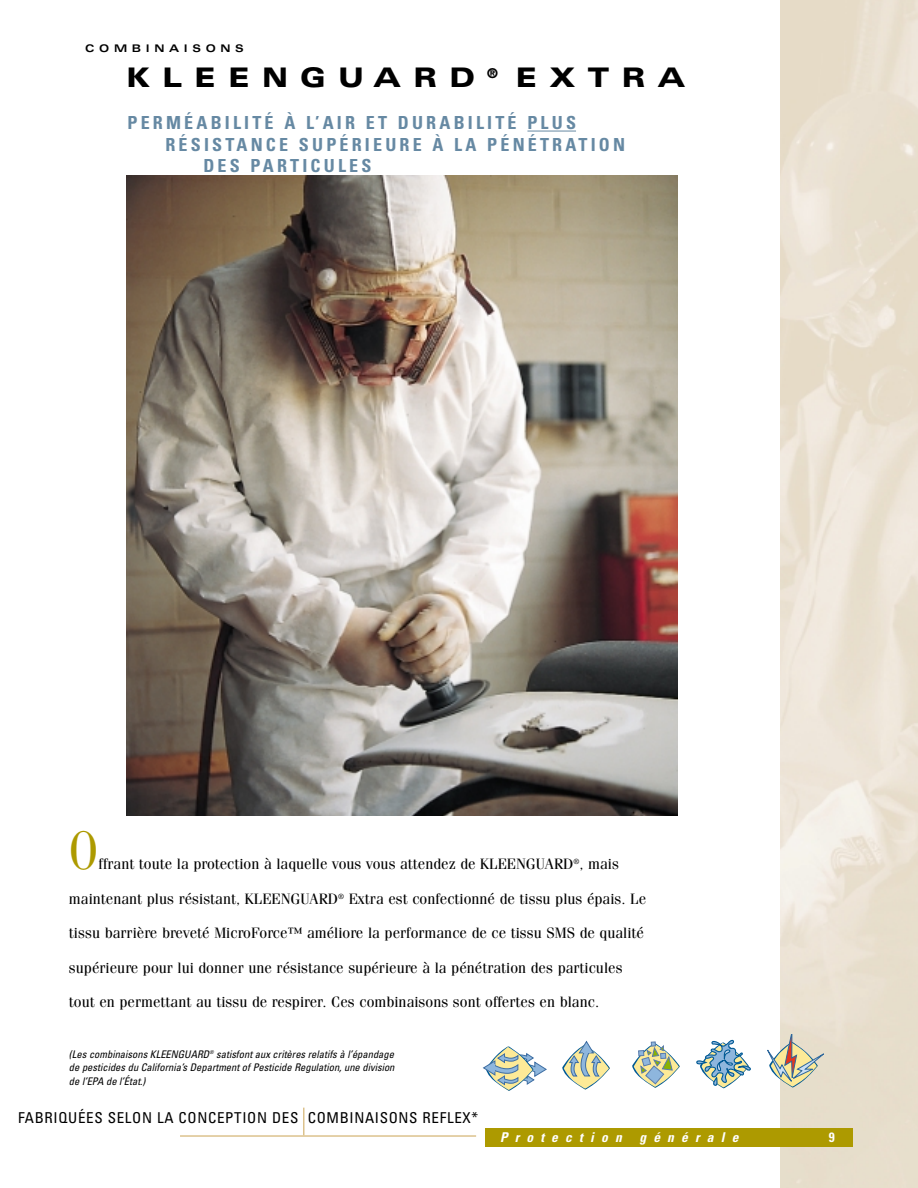
<style>
.page{position:relative;width:918px;height:1188px;background:#fff}
.page>*{position:absolute;margin:0;border:0;box-sizing:border-box;transform-origin:0 0}
.t1{font:54px "Fenice";color:#ad9a00;scale:.8 1}
.t2{font:900 expanded 27px "Univers";letter-spacing:.445em;color:#000}
.t3{font:700 condensed 18px "Univers";letter-spacing:.175em;color:#6689a3}
.t4{font:15px "Fenice";color:#000}
.t5{font:condensed 15px "Univers";letter-spacing:.045em;color:#000}
.t6{font:italic 700 condensed 13.5px "Univers";letter-spacing:.535em;color:#fff}
.t7{font:700 condensed 13.5px "Univers";color:#fff}
.t8{font:italic condensed 10.5px/13.5px "Univers";color:#000;text-align:justify}
.t9{font:700 expanded 10.5px "Univers";letter-spacing:.445em;color:#000}
</style>
<div class="page">
<img style="left:780px;top:0;width:138px;height:1188px">
<div style="left:485px;top:1128px;width:367px;height:19px;background:#ad9a00"></div>
<hr style="left:180px;top:1135px;width:296px;height:2px;background:#dcc28d">
<hr style="left:303px;top:1108px;width:2px;height:27px;background:#dcc28d">
<hr style="left:527px;top:131px;width:49px;height:1px;background:#6689a3">
<img style="left:126px;top:175px;width:552px;height:640px">
<svg style="left:483px;top:1046px;width:64px;height:45px"></svg>
<svg style="left:562px;top:1041px;width:48px;height:49px"></svg>
<svg style="left:632px;top:1042px;width:48px;height:46px"></svg>
<svg style="left:696px;top:1039px;width:55px;height:50px"></svg>
<svg style="left:767px;top:1035px;width:64px;height:54px;background:#d6d2be"></svg>
<p class="t9" style="left:85px;top:45px;width:160px">COMBINAISONS</p>
<h2 class="t2" style="left:126px;top:68px;width:561px">KLEENGUARD <sup>®</sup> EXTRA</h2>
<p class="t3" style="left:128px;top:116px;width:450px">PERMÉABILITÉ À L’AIR ET DURABILITÉ PLUS</p>
<p class="t3" style="left:165px;top:138px;width:461px">RÉSISTANCE SUPÉRIEURE À LA PÉNÉTRATION</p>
<p class="t3" style="left:203px;top:159px;width:170px">DES PARTICULES</p>
<h1 class="t1" style="left:69px;top:832px;width:38px">O</h1>
<p class="t4" style="left:99px;top:859px;width:522px">ffrant toute la protection à laquelle vous vous attendez de KLEENGUARD<sup>®</sup>, mais</p>
<p class="t4" style="left:69px;top:894px;width:579px">maintenant plus résistant, KLEENGUARD<sup>®</sup> Extra est confectionné de tissu plus épais. Le</p>
<p class="t4" style="left:69px;top:928px;width:577px">tissu barrière breveté MicroForce™ améliore la performance de ce tissu SMS de qualité</p>
<p class="t4" style="left:69px;top:963px;width:555px">supérieure pour lui donner une résistance supérieure à la pénétration des particules</p>
<p class="t4" style="left:69px;top:997px;width:532px">tout en permettant au tissu de respirer. Ces combinaisons sont offertes en blanc.</p>
<p class="t8" style="left:69px;top:1048px;width:327px">(Les combinaisons KLEENGUARD<sup>®</sup> satisfont aux critères relatifs à l’épandage de pesticides du California’s Department of Pesticide Regulation, une division de l’EPA de l’État.)</p>
<p class="t5" style="left:18px;top:1112px;width:462px">FABRIQUÉES SELON LA CONCEPTION DES COMBINAISONS REFLEX*</p>
<p class="t6" style="left:500px;top:1132px;width:123px">Protection</p>
<p class="t6" style="left:639px;top:1132px;width:101px">générale</p>
<p class="t7" style="left:829px;top:1132px;width:7px">9</p>
</div>
